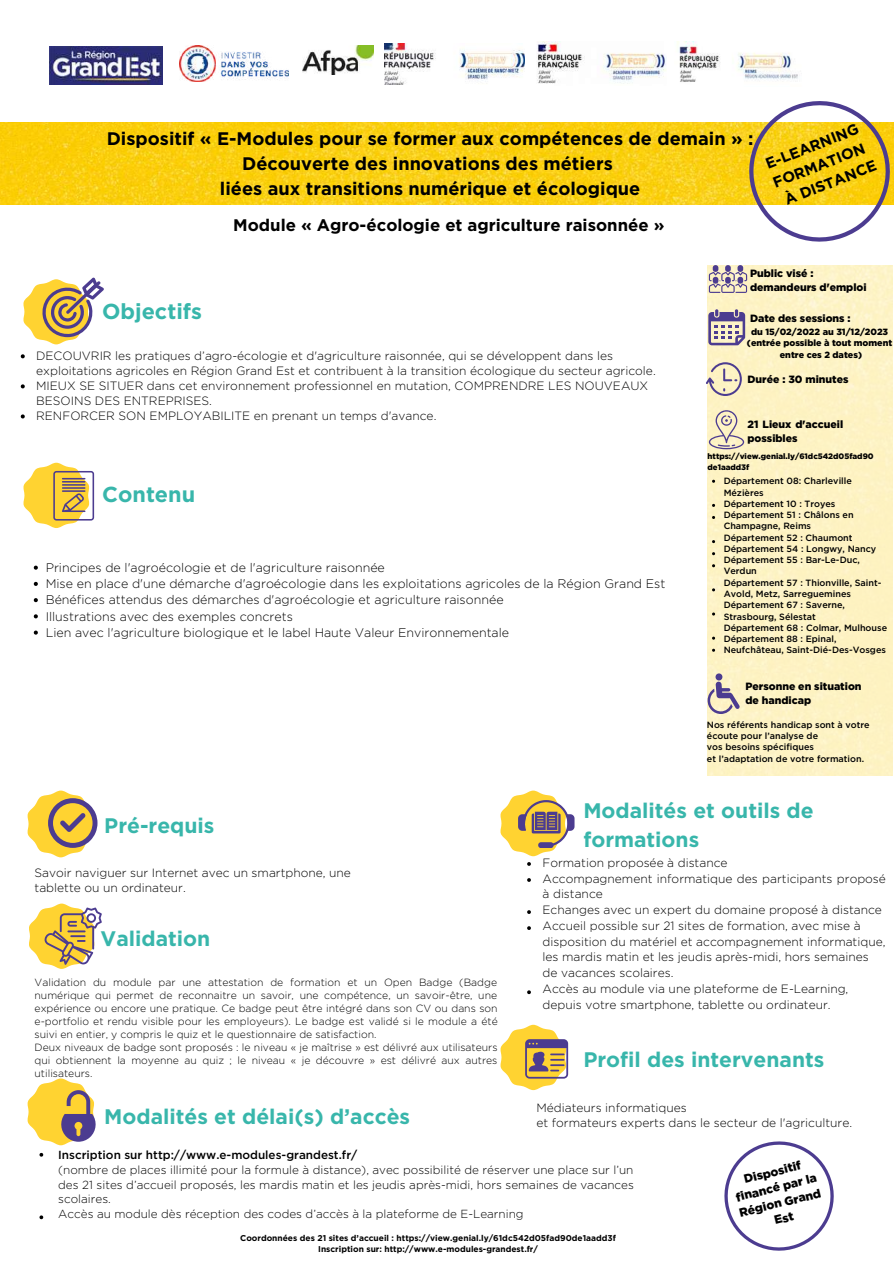
<style>
.page{position:relative;width:894px;height:1264px;background:#fff}
.page>*{position:absolute;margin:0;border:0;box-sizing:border-box;transform-origin:0 0}
.t1{font:700 21.6px "Gotham";color:#38b6ab}
.t2{font:700 21px/29.2px "Gotham";color:#38b6ab}
.t3{font:700 18.15px/24.8px "Gotham";color:#000;text-align:center}
.t4{font:700 16.8px "Gotham";color:#000}
.t5{font:700 15px/20.2px "Gotham";color:#000}
.t6{font:300 12.45px/16.2px "Gotham";color:#000}
.t7{font:300 12px/15.8px "Gotham";color:#000}
.t8{font:900 12px/15.8px "Gotham";color:#000;text-align:center}
.t9{font:300 11.7px/14.7px "Gotham";color:#000}
.t10{font:500 11.7px "Gotham";color:#000}
.t11{font:900 10.5px/13.5px "Gotham";color:#000}
.t12{font:300 10.35px/13px "Gotham";color:#000}
.t13{font:500 9px/11.2px "Gotham";color:#000}
.t14{font:900 9px/11.2px "Gotham";color:#000;text-align:center}
.t15{font:700 8.4px/10.2px "Gotham";color:#000;text-align:center}
.t16{font:900 7.95px/10.2px "Gotham";color:#000}
</style>
<div class="page">
<img style="left:179px;top:45px;width:109px;height:36px">
<img style="left:303px;top:45px;width:71px;height:29px">
<img style="left:384px;top:44px;width:141px;height:40px">
<img style="left:537px;top:42px;width:129px;height:42px">
<img style="left:677px;top:42px;width:121px;height:40px">
<img style="left:0;top:123px;width:893px;height:81px">
<svg style="left:27px;top:790px;width:70px;height:67px"></svg>
<svg style="left:23px;top:462px;width:71px;height:66px"></svg>
<svg style="left:23px;top:277px;width:81px;height:67px"></svg>
<div style="left:707px;top:265px;width:185px;height:510px;background:#fdf3c4"></div>
<svg style="left:27px;top:1078px;width:69px;height:67px"></svg>
<svg style="left:29px;top:903px;width:73px;height:65px"></svg>
<svg style="left:500px;top:1024px;width:68px;height:66px"></svg>
<svg style="left:500px;top:790px;width:74px;height:66px"></svg>
<svg style="left:708px;top:410px;width:36px;height:39px"></svg>
<svg style="left:707px;top:673px;width:32px;height:41px"></svg>
<svg style="left:724px;top:1141px;width:110px;height:110px"></svg>
<svg style="left:706px;top:362px;width:35px;height:34px"></svg>
<svg style="left:708px;top:265px;width:39px;height:28px"></svg>
<svg style="left:746px;top:101px;width:145px;height:141px"></svg>
<svg style="left:39px;top:1152px;width:4px;height:4px"></svg>
<svg style="left:39px;top:1215px;width:4px;height:4px"></svg>
<svg style="left:527px;top:910px;width:3px;height:4px"></svg>
<svg style="left:527px;top:926px;width:3px;height:4px"></svg>
<svg style="left:527px;top:990px;width:3px;height:4px"></svg>
<svg style="left:708px;top:309px;width:37px;height:36px"></svg>
<svg style="left:34px;top:565px;width:4px;height:4px"></svg>
<svg style="left:34px;top:582px;width:4px;height:4px"></svg>
<svg style="left:34px;top:598px;width:4px;height:4px"></svg>
<svg style="left:34px;top:614px;width:4px;height:4px"></svg>
<svg style="left:34px;top:630px;width:4px;height:4px"></svg>
<img style="left:49px;top:47px;width:113px;height:37px">
<svg style="left:21px;top:354px;width:4px;height:4px"></svg>
<svg style="left:21px;top:384px;width:4px;height:4px"></svg>
<svg style="left:21px;top:414px;width:4px;height:4px"></svg>
<h3 class="t3" style="left:107px;top:126px;width:648px">Dispositif « E-Modules pour se former aux compétences de demain » :<br>Découverte des innovations des métiers<br>liées aux transitions numérique et écologique</h3>
<h3 class="t4" style="left:233px;top:215px;width:432px">Module « Agro-écologie et agriculture raisonnée »</h3>
<p class="t5" style="left:762px;top:155px;width:103px;rotate:-22deg">E-LEARNING<br>FORMATION<br>À DISTANCE</p>
<h1 class="t1" style="left:102px;top:298px;width:101px">Objectifs</h1>
<p class="t7" style="left:36px;top:348px;width:621px;line-height:15px">DECOUVRIR les pratiques d’agro-écologie et d'agriculture raisonnée, qui se développent dans les exploitations agricoles en Région Grand Est et contribuent à la transition écologique du secteur agricole.<br>MIEUX SE SITUER dans cet environnement professionnel en mutation, COMPRENDRE LES NOUVEAUX BESOINS DES ENTREPRISES.<br>RENFORCER SON EMPLOYABILITE en prenant un temps d'avance.</p>
<h1 class="t1" style="left:102px;top:481px;width:95px">Contenu</h1>
<p class="t6" style="left:46px;top:559px;width:621px">Principes de l'agroécologie et de l'agriculture raisonnée<br>Mise en place d'une démarche d'agroécologie dans les exploitations agricoles de la Région Grand Est Bénéfices attendus des démarches d'agroécologie et agriculture raisonnée<br>Illustrations avec des exemples concrets<br>Lien avec l'agriculture biologique et le label Haute Valeur Environnementale</p>
<p class="t11" style="left:749px;top:266px;width:118px">Public visé : demandeurs d'emploi</p>
<p class="t11" style="left:749px;top:311px;width:102px">Date des sessions :</p>
<p class="t14" style="left:746px;top:326px;width:147px">du 15/02/2022 au 31/12/2023 (entrée possible à tout moment entre ces 2 dates)</p>
<p class="t11" style="left:747px;top:373px;width:102px">Durée : 30 minutes</p>
<p class="t11" style="left:747px;top:418px;width:97px">21 Lieux d'accueil possibles</p>
<p class="t16" style="left:707px;top:451px;width:167px">https://view.genial.ly/61dc542d05fad90 de1aadd3f</p>
<p class="t13" style="left:723px;top:475px;width:165px">Département 08: Charleville<br>Mézières<br>Département 10 : Troyes<br>Département 51 : Châlons en<br>Champagne, Reims<br>Département 52 : Chaumont<br>Département 54 : Longwy, Nancy<br>Département 55 : Bar-Le-Duc,<br>Verdun<br>Département 57 : Thionville, Saint-<br>Avold, Metz, Sarreguemines<br>Département 67 : Saverne,<br>Strasbourg, Sélestat<br>Département 68 : Colmar, Mulhouse<br>Département 88 : Epinal,<br>Neufchâteau, Saint-Dié-Des-Vosges</p>
<p class="t11" style="left:745px;top:679px;width:118px">Personne en situation de handicap</p>
<p class="t13" style="left:706px;top:719px;width:164px">Nos référents handicap sont à votre écoute pour l’analyse de<br>vos besoins spécifiques<br>et l’adaptation de votre formation.</p>
<h2 class="t2" style="left:104px;top:811px;width:112px">Pré-requis</h2>
<p class="t7" style="left:35px;top:864px;width:318px">Savoir naviguer sur Internet avec un smartphone, une tablette ou un ordinateur.</p>
<h2 class="t2" style="left:100px;top:923px;width:111px">Validation</h2>
<p class="t12" style="left:35px;top:975px;width:464px">Validation du module par une attestation de formation et un Open Badge (Badge numérique qui permet de reconnaitre un savoir, une compétence, un savoir-être, une expérience ou encore une pratique. Ce badge peut être intégré dans son CV ou dans son e-portfolio et rendu visible pour les employeurs). Le badge est validé si le module a été suivi en entier, y compris le quiz et le questionnaire de satisfaction.<br>Deux niveaux de badge sont proposés : le niveau « je maîtrise » est délivré aux utilisateurs qui obtiennent la moyenne au quiz ; le niveau « je découvre » est délivré aux autres utilisateurs.</p>
<h2 class="t2" style="left:104px;top:1101px;width:307px">Modalités et délai(s) d’accès</h2>
<h2 class="t2" style="left:583px;top:795px;width:232px">Modalités et outils de formations</h2>
<p class="t7" style="left:542px;top:854px;width:345px">Formation proposée à distance<br>Accompagnement informatique des participants proposé à distance<br>Echanges avec un expert du domaine proposé à distance Accueil possible sur 21 sites de formation, avec mise à disposition du matériel et accompagnement informatique, les mardis matin et les jeudis après-midi, hors semaines de vacances scolaires.<br>Accès au module via une plateforme de E-Learning, depuis votre smartphone, tablette ou ordinateur.</p>
<h2 class="t2" style="left:583px;top:1044px;width:242px">Profil des intervenants</h2>
<p class="t7" style="left:536px;top:1099px;width:317px">Médiateurs informatiques<br>et formateurs experts dans le secteur de l'agriculture.</p>
<p class="t10" style="left:58px;top:1148px;width:300px">Inscription sur http://www.e-modules-grandest.fr/</p>
<p class="t9" style="left:58px;top:1162px;width:577px">(nombre de places illimité pour la formule à distance), avec possibilité de réserver une place sur l’un des 21 sites d’accueil proposés, les mardis matin et les jeudis après-midi, hors semaines de vacances scolaires.<br>Accès au module dès réception des codes d’accès à la plateforme de E-Learning</p>
<p class="t15" style="left:240px;top:1233px;width:377px">Coordonnées des 21 sites d’accueil : https://view.genial.ly/61dc542d05fad90de1aadd3f<br>Inscription sur: http://www.e-modules-grandest.fr/</p>
<p class="t8" style="left:729px;top:1174px;width:85px;rotate:-14deg">Dispositif financé par la<br>Région Grand<br>Est</p>
</div>
